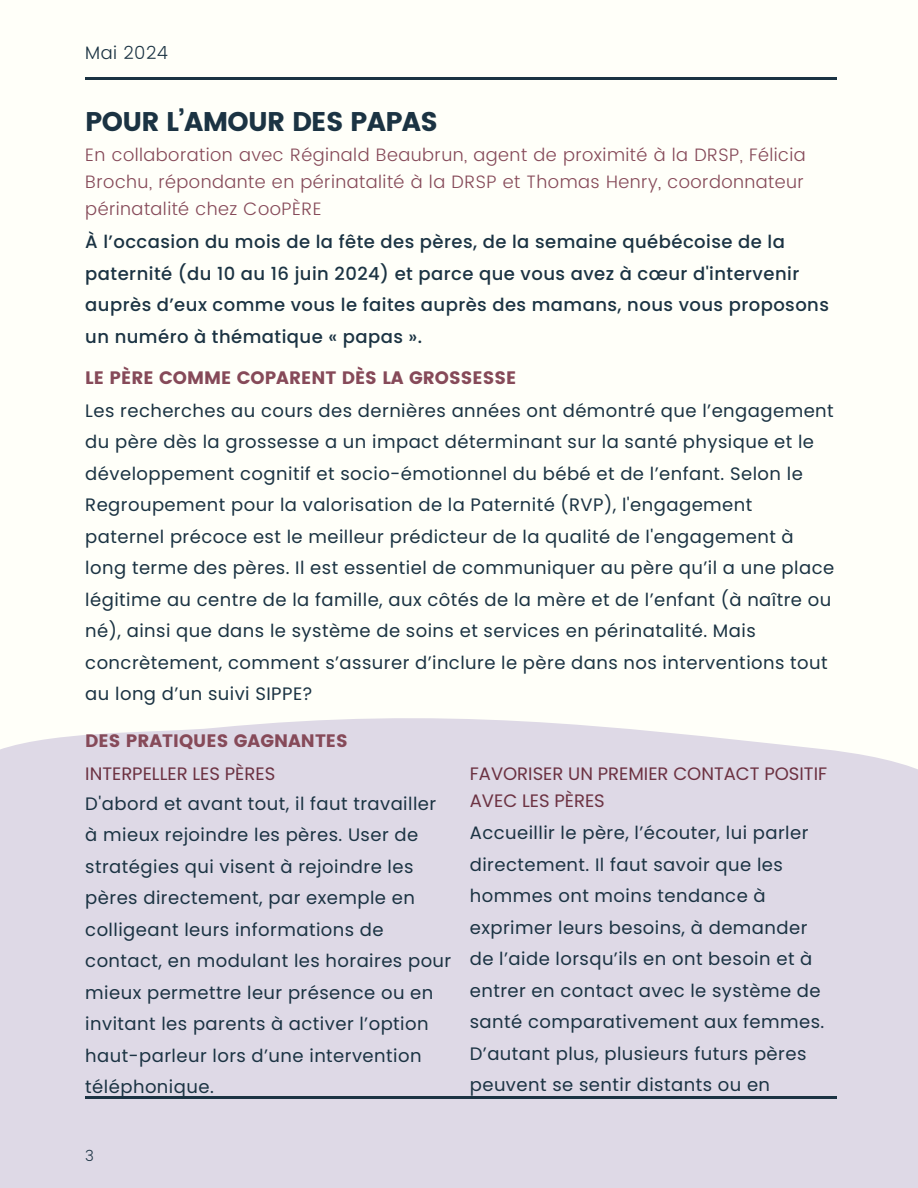
<style>
.page{position:relative;width:918px;height:1188px;background:#fffff9}
.page>*{position:absolute;margin:0;border:0;box-sizing:border-box;transform-origin:0 0}
.t1{font:27px "Poppins";letter-spacing:-.025em;color:#1b3343}
.t2{font:18px/31.5px "Poppins";letter-spacing:.025em;color:#1b3343}
.t3{font:500 18px/31.5px "Poppins";letter-spacing:.025em;color:#1b3343}
.t4{font:300 18px/27px "Poppins";letter-spacing:.025em;color:#864a59;text-align:justify}
.t5{font:18px/27px "Poppins";color:#6c3242}
.t6{font:18px "Poppins";color:#864a59}
.t7{font:300 18px "Poppins";letter-spacing:.025em;color:#1b3343}
.t8{font:300 15px "Poppins";color:#1b3343}
</style>
<div class="page">
<hr style="left:85px;top:78px;width:752px;height:2px;background:#1b3343">
<div style="left:0;top:718px;width:918px;height:470px;background:#ded9e6"></div>
<hr style="left:85px;top:1096px;width:752px;height:2px;background:#1b3343">
<h1 class="t7" style="left:85px;top:43px;width:84px">Mai 2024</h1>
<p class="t1" style="left:85px;top:106px;width:354px">POUR L’AMOUR DES PAPAS</p>
<p class="t4" style="left:85px;top:141px;width:722px">En collaboration avec Réginald Beaubrun, agent de proximité à la DRSP, Félicia Brochu, répondante en périnatalité à la DRSP et Thomas Henry, coordonnateur périnatalité chez CooPÈRE</p>
<h4 class="t3" style="left:85px;top:226px;width:745px">À l’occasion du mois de la fête des pères, de la semaine québécoise de la paternité (du 10 au 16 juin 2024) et parce que vous avez à cœur d'intervenir auprès d’eux comme vous le faites auprès des mamans, nous vous proposons un numéro à thématique « papas ».</h4>
<h2 class="t6" style="left:85px;top:368px;width:433px">LE PÈRE COMME COPARENT DÈS LA GROSSESSE</h2>
<p class="t2" style="left:85px;top:395px;width:750px">Les recherches au cours des dernières années ont démontré que l’engagement du père dès la grossesse a un impact déterminant sur la santé physique et le développement cognitif et socio-émotionnel du bébé et de l’enfant. Selon le Regroupement pour la valorisation de la Paternité (RVP), l'engagement paternel précoce est le meilleur prédicteur de la qualité de l'engagement à long terme des pères. Il est essentiel de communiquer au père qu’il a une place légitime au centre de la famille, aux côtés de la mère et de l’enfant (à naître ou né), ainsi que dans le système de soins et services en périnatalité. Mais concrètement, comment s’assurer d’inclure le père dans nos interventions tout au long d’un suivi SIPPE?</p>
<h2 class="t6" style="left:85px;top:730px;width:264px">DES PRATIQUES GAGNANTES</h2>
<h3 class="t5" style="left:85px;top:760px;width:191px">INTERPELLER LES PÈRES</h3>
<h3 class="t2" style="left:85px;top:788px;width:368px">D'abord et avant tout, il faut travailler à mieux rejoindre les pères. User de stratégies qui visent à rejoindre les pères directement, par exemple en colligeant leurs informations de contact, en modulant les horaires pour mieux permettre leur présence ou en invitant les parents à activer l’option haut-parleur lors d’une intervention téléphonique.</h3>
<p class="t5" style="left:470px;top:760px;width:359px">FAVORISER UN PREMIER CONTACT POSITIF<br>AVEC LES PÈRES</p>
<p class="t2" style="left:470px;top:817px;width:356px">Accueillir le père, l’écouter, lui parler directement. Il faut savoir que les hommes ont moins tendance à exprimer leurs besoins, à demander de l’aide lorsqu’ils en ont besoin et à entrer en contact avec le système de santé comparativement aux femmes.<br>D’autant plus, plusieurs futurs pères peuvent se sentir distants ou en</p>
<p class="t8" style="left:85px;top:1147px;width:10px">3</p>
</div>
